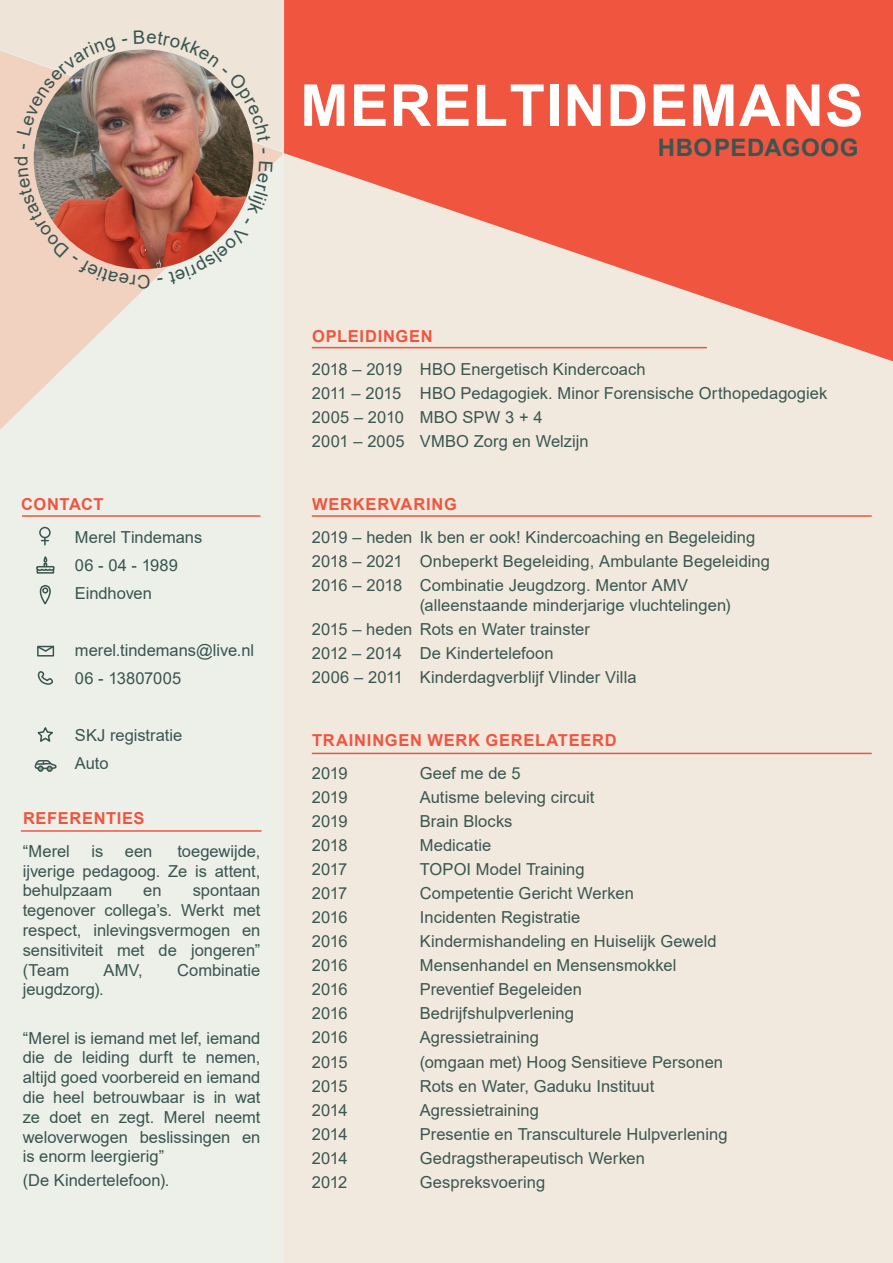
<style>
.page{position:relative;width:893px;height:1263px;background:#f1e9de}
.page>*{position:absolute;margin:0;border:0;box-sizing:border-box;transform-origin:0 0}
.No_Spacing{font:700 57.9px "Arial";letter-spacing:.02em;color:#fff}
.No_Spacing-2{font:700 24px "Arial";letter-spacing:.025em;color:#3a5651}
.No_Spacing-3{font:16.5px/19.8px "Arial";letter-spacing:.005em;color:#3a5651}
.t1{font:16.5px/19.8px "Arial";color:#395450;text-align:justify}
.No_Spacing-4{font:700 16.5px "Arial";letter-spacing:.045em;color:#f05540}
.s1{color:#385550}
</style>
<div class="page">
<div style="left:0;top:0;width:284px;height:1263px;background:#edf0e9"></div>
<svg style="left:0;top:289px;width:144px;height:141px"></svg>
<svg style="left:284px;top:0;width:609px;height:361px;fill:#f05540"></svg>
<div style="left:39px;top:527px;width:12px;height:11px;border:2px solid #395450;border-radius:50%"></div>
<svg style="left:42px;top:538px;width:6px;height:7px"></svg>
<div style="left:37px;top:568px;width:17px;height:6px;border:2px solid #395450"></div>
<svg style="left:36px;top:557px;width:19px;height:14px"></svg>
<svg style="left:39px;top:585px;width:12px;height:20px"></svg>
<div style="left:37px;top:646px;width:17px;height:10px;border:2px solid #395450"></div>
<svg style="left:37px;top:645px;width:18px;height:8px"></svg>
<svg style="left:37px;top:671px;width:16px;height:14px"></svg>
<svg style="left:37px;top:727px;width:16px;height:15px"></svg>
<svg style="left:34px;top:760px;width:23px;height:12px"></svg>
<hr style="left:312px;top:347px;width:395px;height:1px;background:#f05540">
<hr style="left:312px;top:515px;width:560px;height:2px;background:#f05540">
<hr style="left:312px;top:753px;width:560px;height:1px;background:#f05540">
<hr style="left:22px;top:515px;width:238px;height:2px;background:#f05540">
<hr style="left:21px;top:830px;width:240px;height:2px;background:#f05540">
<img style="left:0;top:0;width:284px;height:289px">
<p class="No_Spacing" style="left:300px;top:65px;width:565px">MEREL TINDEMANS</p>
<p class="No_Spacing-2" style="left:658px;top:131px;width:202px">HBO PEDAGOOG</p>
<p class="No_Spacing-4" style="left:21px;top:493px;width:84px">CONTACT</p>
<p class="t1" style="left:75px;top:527px;width:129px">Merel Tindemans</p>
<p class="t1" style="left:75px;top:555px;width:105px">06 - 04 - 1989</p>
<p class="t1" style="left:75px;top:583px;width:78px">Eindhoven</p>
<p class="t1" style="left:75px;top:640px;width:181px">merel.tindemans@live.nl</p>
<p class="t1" style="left:75px;top:668px;width:108px">06 - 13807005</p>
<p class="t1" style="left:75px;top:725px;width:109px">SKJ registratie</p>
<p class="t1" style="left:75px;top:753px;width:35px">Auto</p>
<p class="No_Spacing-4" style="left:23px;top:807px;width:123px">REFERENTIES</p>
<p class="t1" style="left:23px;top:841px;width:49px">“Merel</p>
<p class="t1" style="left:91px;top:841px;width:13px">is</p>
<p class="t1" style="left:125px;top:841px;width:29px">een</p>
<p class="t1" style="left:23px;top:841px;width:239px;text-indent:155px">toegewijde, ijverige pedagoog. Ze is <span class="s1">attent</span>, behulpzaam</p>
<p class="t1" style="left:23px;top:880px;width:239px;text-indent:170px">spontaan tegenover collega’s. Werkt met respect, inlevingsvermogen en sensitiviteit met de jongeren” (Team</p>
<p class="t1" style="left:143px;top:880px;width:20px">en</p>
<p class="t1" style="left:103px;top:960px;width:41px">AMV,</p>
<p class="t1" style="left:177px;top:960px;width:85px">Combinatie</p>
<p class="t1" style="left:23px;top:979px;width:83px">jeugdzorg).</p>
<p class="t1" style="left:23px;top:1028px;width:239px">“Merel is iemand met lef, iemand die de leiding durft te nemen, altijd goed voorbereid en iemand die heel betrouwbaar is in wat ze doet en zegt. Merel neemt weloverwogen beslissingen en is enorm leergierig”</p>
<p class="t1" style="left:23px;top:1170px;width:148px">(De Kindertelefoon).</p>
<p class="No_Spacing-4" style="left:312px;top:325px;width:122px">OPLEIDINGEN</p>
<p class="No_Spacing-3" style="left:312px;top:359px;width:335px">2018 – 2019 HBO Energetisch Kindercoach</p>
<p class="No_Spacing-3" style="left:312px;top:383px;width:517px">2011 – 2015 HBO Pedagogiek. Minor Forensische Orthopedagogiek</p>
<p class="No_Spacing-3" style="left:312px;top:407px;width:232px">2005 – 2010 MBO SPW 3 + 4</p>
<p class="No_Spacing-3" style="left:312px;top:431px;width:278px">2001 – 2005 VMBO Zorg en Welzijn</p>
<p class="No_Spacing-4" style="left:312px;top:493px;width:146px">WERKERVARING</p>
<p class="No_Spacing-3" style="left:312px;top:527px;width:445px">2019 – heden Ik ben er ook! Kindercoaching en Begeleiding</p>
<p class="No_Spacing-3" style="left:312px;top:551px;width:460px">2018 – 2021 Onbeperkt Begeleiding, Ambulante Begeleiding</p>
<p class="No_Spacing-3" style="left:420px;top:575px;width:312px;text-indent:-108px">2016 – 2018 Combinatie Jeugdzorg. Mentor AMV (alleenstaande minderjarige vluchtelingen)</p>
<p class="No_Spacing-3" style="left:312px;top:619px;width:280px">2015 – heden Rots en Water trainster</p>
<p class="No_Spacing-3" style="left:312px;top:643px;width:243px">2012 – 2014 De Kindertelefoon</p>
<p class="No_Spacing-3" style="left:312px;top:667px;width:326px">2006 – 2011 Kinderdagverblijf Vlinder Villa</p>
<p class="No_Spacing-4" style="left:312px;top:729px;width:306px">TRAININGEN WERK GERELATEERD</p>
<p class="No_Spacing-3" style="left:312px;top:763px;width:37px">2019</p>
<p class="No_Spacing-3" style="left:420px;top:763px;width:102px">Geef me de 5</p>
<p class="No_Spacing-3" style="left:312px;top:787px;width:37px">2019</p>
<p class="No_Spacing-3" style="left:420px;top:787px;width:176px">Autisme beleving circuit</p>
<p class="No_Spacing-3" style="left:312px;top:811px;width:37px">2019</p>
<p class="No_Spacing-3" style="left:420px;top:811px;width:94px">Brain Blocks</p>
<p class="No_Spacing-3" style="left:312px;top:835px;width:37px">2018</p>
<p class="No_Spacing-3" style="left:420px;top:835px;width:73px">Medicatie</p>
<p class="No_Spacing-3" style="left:312px;top:859px;width:37px">2017</p>
<p class="No_Spacing-3" style="left:420px;top:859px;width:166px">TOPOI Model Training</p>
<p class="No_Spacing-3" style="left:312px;top:883px;width:37px">2017</p>
<p class="No_Spacing-3" style="left:420px;top:883px;width:216px">Competentie Gericht Werken</p>
<p class="No_Spacing-3" style="left:312px;top:907px;width:37px">2016</p>
<p class="No_Spacing-3" style="left:420px;top:907px;width:162px">Incidenten Registratie</p>
<p class="No_Spacing-3" style="left:312px;top:931px;width:37px">2016</p>
<p class="No_Spacing-3" style="left:420px;top:931px;width:298px">Kindermishandeling en Huiselijk Geweld</p>
<p class="No_Spacing-3" style="left:312px;top:955px;width:37px">2016</p>
<p class="No_Spacing-3" style="left:420px;top:955px;width:258px">Mensenhandel en Mensensmokkel</p>
<p class="No_Spacing-3" style="left:312px;top:979px;width:37px">2016</p>
<p class="No_Spacing-3" style="left:420px;top:979px;width:163px">Preventief Begeleiden</p>
<p class="No_Spacing-3" style="left:312px;top:1004px;width:37px">2016</p>
<p class="No_Spacing-3" style="left:420px;top:1004px;width:156px">Bedrijfshulpverlening</p>
<p class="No_Spacing-3" style="left:312px;top:1028px;width:37px">2016</p>
<p class="No_Spacing-3" style="left:420px;top:1028px;width:121px">Agressietraining</p>
<p class="No_Spacing-3" style="left:312px;top:1052px;width:37px">2015</p>
<p class="No_Spacing-3" style="left:420px;top:1052px;width:305px">(omgaan met) Hoog Sensitieve Personen</p>
<p class="No_Spacing-3" style="left:312px;top:1076px;width:37px">2015</p>
<p class="No_Spacing-3" style="left:420px;top:1076px;width:236px">Rots en Water, Gaduku Instituut</p>
<p class="No_Spacing-3" style="left:312px;top:1100px;width:37px">2014</p>
<p class="No_Spacing-3" style="left:420px;top:1100px;width:121px">Agressietraining</p>
<p class="No_Spacing-3" style="left:312px;top:1124px;width:37px">2014</p>
<p class="No_Spacing-3" style="left:420px;top:1124px;width:309px">Presentie en Transculturele Hulpverlening</p>
<p class="No_Spacing-3" style="left:312px;top:1148px;width:37px">2014</p>
<p class="No_Spacing-3" style="left:420px;top:1148px;width:227px">Gedragstherapeutisch Werken</p>
<p class="No_Spacing-3" style="left:312px;top:1172px;width:37px">2012</p>
<p class="No_Spacing-3" style="left:420px;top:1172px;width:127px">Gespreksvoering</p>
</div>
